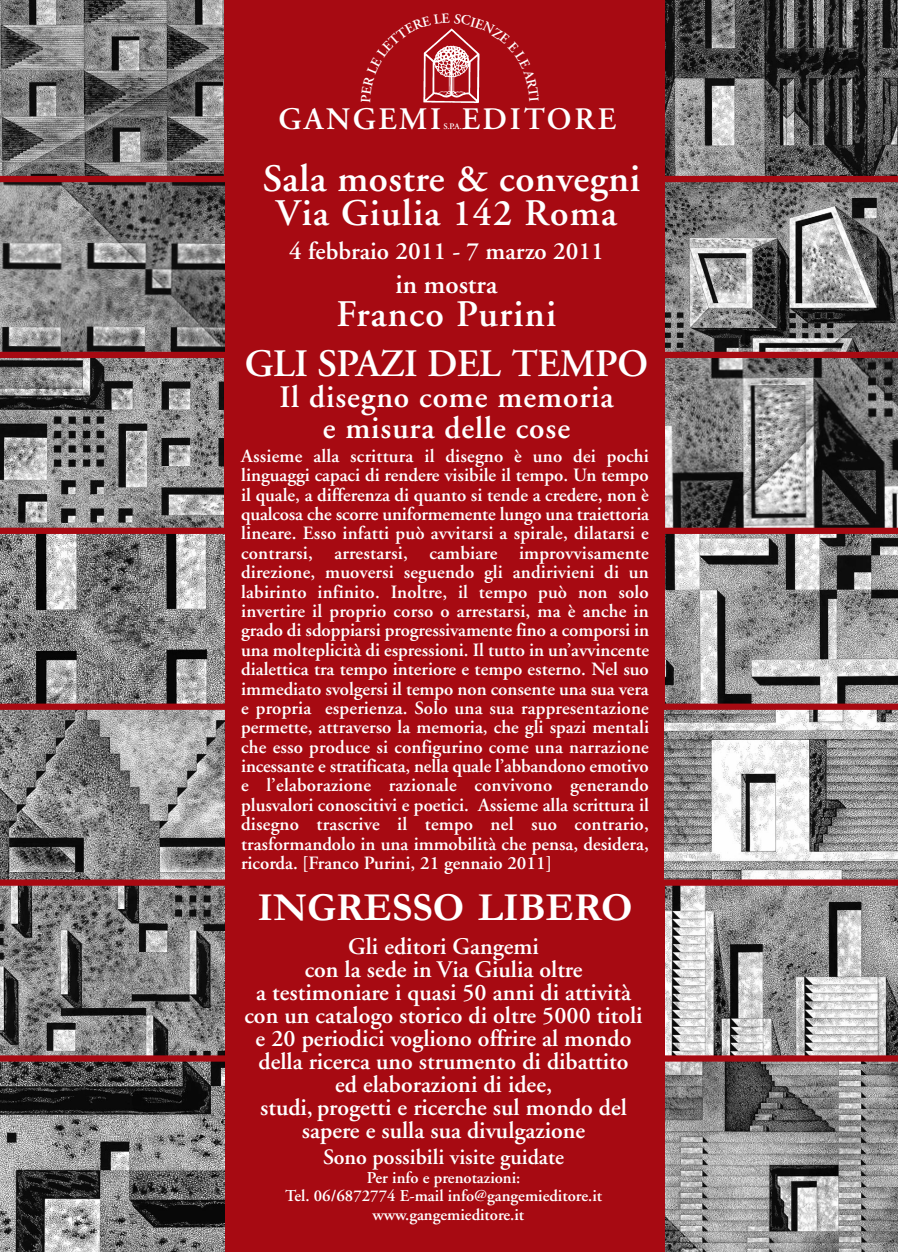
<style>
.page{position:relative;width:898px;height:1252px;background:#fff}
.page>*{position:absolute;margin:0;border:0;box-sizing:border-box;transform-origin:0 0}
.t1{font:700 39.88px "Garamond";color:#fff}
.t2{font:600 38.75px "Adobe Garamond";letter-spacing:.005em;color:#fff}
.t3{font:600 37.5px "Adobe Garamond";letter-spacing:.035em;color:#fff}
.t4{font:600 31.25px/30.6px "Adobe Garamond";letter-spacing:.03em;color:#fff;text-align:center}
.t5{font:600 31.25px "Adobe Garamond";letter-spacing:.075em;color:#fff}
.t6{font:600 31.25px "Adobe Garamond";letter-spacing:.09em;color:#fff}
.t7{font:600 26.88px "Adobe Garamond";color:#fff}
.t8{font:600 24.81px "Adobe Garamond";color:#fff}
.t9{font:600 23.75px/23.1px "Adobe Garamond";color:#fff;text-align:center}
.t10{font:600 21.88px "Adobe Garamond";color:#fff}
.t11{font:600 18.75px/19.4px "Adobe Garamond";color:#fff;text-align:justify}
.t12{font:600 16.56px/18.6px "Adobe Garamond";color:#fff;text-align:center}
.t13{font:600 8.44px "Adobe Garamond";color:#fff}
</style>
<div class="page">
<div style="left:0;top:0;width:897px;height:1251px;background:#a70a12"></div>
<img style="left:665px;top:182px;width:232px;height:170px">
<img style="left:0;top:0;width:224px;height:527px">
<svg style="left:0;top:1061px;width:224px;height:190px;background:#666"></svg>
<svg style="left:0;top:885px;width:224px;height:170px;background:#777676"></svg>
<svg style="left:0;top:710px;width:224px;height:169px;background:#898989"></svg>
<svg style="left:0;top:534px;width:224px;height:169px;background:#828282"></svg>
<svg style="left:0;top:358px;width:223px;height:169px;background:#7e7e7e"></svg>
<svg style="left:0;top:182px;width:224px;height:170px;background:#787878"></svg>
<svg style="left:665px;top:0;width:232px;height:176px;background:#585858"></svg>
<svg style="left:665px;top:885px;width:232px;height:170px;background:#a5a4a4"></svg>
<svg style="left:664px;top:710px;width:233px;height:169px;background:#b0b0b0"></svg>
<svg style="left:665px;top:534px;width:232px;height:169px;background:#929292"></svg>
<svg style="left:665px;top:358px;width:232px;height:169px;background:#6d6d6d"></svg>
<svg style="left:665px;top:1061px;width:232px;height:190px;background:#8d8c8c"></svg>
<img style="left:423px;top:102px;width:56px;height:1px">
<div style="left:0;top:352px;width:231px;height:6px;background:#a70a12"></div>
<div style="left:0;top:176px;width:227px;height:6px;background:#a70a12"></div>
<svg style="left:423px;top:28px;width:57px;height:74px"></svg>
<h3 class="t6" style="left:461px;top:107px;width:156px">EDITORE</h3>
<h3 class="t5" style="left:278px;top:107px;width:164px">GANGEMI</h3>
<p class="t13" style="left:443px;top:123px;width:20px">S.P.A.</p>
<h2 class="t2" style="left:263px;top:164px;width:378px">Sala mostre &amp; convegni</h2>
<h3 class="t3" style="left:276px;top:198px;width:342px">Via Giulia 142 Roma</h3>
<h3 class="t8" style="left:289px;top:241px;width:316px">4 febbraio 2011 - 7 marzo 2011</h3>
<h3 class="t7" style="left:395px;top:273px;width:103px">in mostra</h3>
<h3 class="t3" style="left:336px;top:299px;width:221px">Franco Purini</h3>
<h2 class="t2" style="left:244px;top:348px;width:405px">GLI SPAZI DEL TEMPO</h2>
<h3 class="t4" style="left:279px;top:384px;width:335px">Il disegno come memoria e misura delle cose</h3>
<p class="t11" style="left:241px;top:448px;width:409px">Assieme alla scrittura il disegno è uno dei pochi linguaggi capaci di rendere visibile il tempo. Un tempo il quale, a differenza di quanto si tende a credere, non è qualcosa che scorre uniformemente lungo una traiettoria lineare. Esso infatti può avvitarsi a spirale, dilatarsi e contrarsi, arrestarsi, cambiare improvvisamente direzione, muoversi seguendo gli andirivieni di un labirinto infinito. Inoltre, il tempo può non solo invertire il proprio corso o arrestarsi, ma è anche in grado di sdoppiarsi progressivamente fino a comporsi in una molteplicità di espressioni. Il tutto in un’avvincente dialettica tra tempo interiore e tempo esterno. Nel suo immediato svolgersi il tempo non consente una sua vera e propria esperienza. Solo una sua rappresentazione permette, attraverso la memoria, che gli spazi mentali che esso produce si configurino come una narrazione incessante e stratificata, nella quale l’abbandono emotivo e l’elaborazione razionale convivono generando plusvalori conoscitivi e poetici. Assieme alla scrittura il disegno trascrive il tempo nel suo contrario, trasformandolo in una immobilità che pensa, desidera, ricorda. [Franco Purini, 21 gennaio 2011]</p>
<h1 class="t1" style="left:257px;top:885px;width:376px">INGRESSO LIBERO</h1>
<p class="t9" style="left:244px;top:936px;width:399px">Gli editori Gangemi<br>con la sede in Via Giulia oltre<br>a testimoniare i quasi 50 anni di attività con un catalogo storico di oltre 5000 titoli e 20 periodici vogliono offrire al mondo della ricerca uno strumento di dibattito<br>ed elaborazioni di idee,<br>studi, progetti e ricerche sul mondo del sapere e sulla sua divulgazione</p>
<p class="t10" style="left:323px;top:1148px;width:242px">Sono possibili visite guidate</p>
<p class="t12" style="left:285px;top:1169px;width:318px">Per info e prenotazioni:<br>Tel. 06/6872774 E-mail info@gangemieditore.it</p>
<p class="t12" style="left:372px;top:1206px;width:153px">www.gangemieditore.it</p>
</div>
